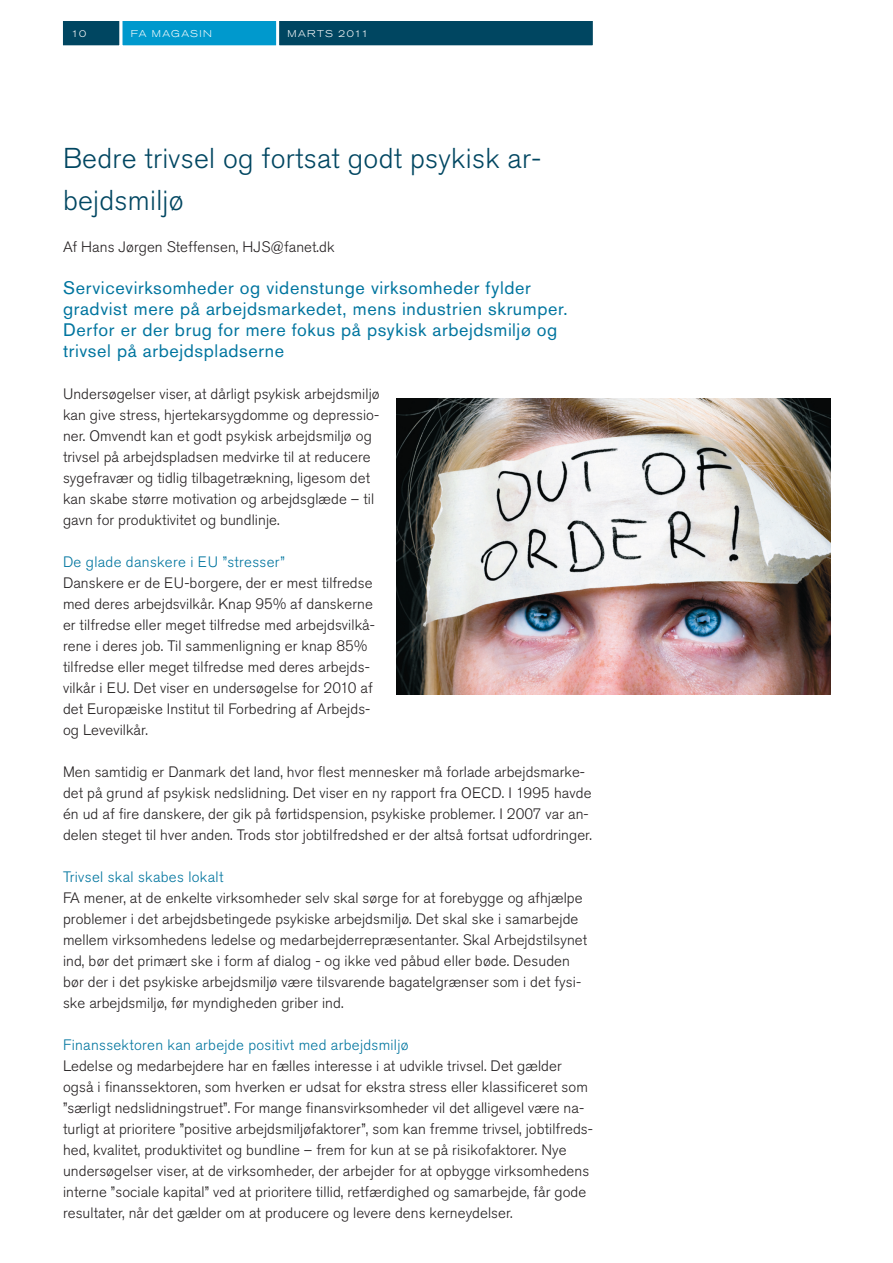
<style>
.page{position:relative;width:893px;height:1263px;background:#fff}
.page>*{position:absolute;margin:0;border:0;box-sizing:border-box;transform-origin:0 0}
.t1{font:300 28.5px/42px "Akzidenz Grotesk Std";letter-spacing:.01em;color:#004661}
.t2{font:18px/21px "Akzidenz Grotesk Std";letter-spacing:.035em;color:#00759f}
.t3{font:300 15px/21px "Akzidenz Grotesk Std";letter-spacing:.005em;color:#231f20}
.t4{font:300 15px "Akzidenz Grotesk Std";letter-spacing:.02em;color:#00759f}
.t5{font:300 expanded 9.75px "Akzidenz Grotesk Std";letter-spacing:.12em;color:#fff}
</style>
<div class="page">
<div style="left:121px;top:20px;width:157px;height:27px;background:#0099cd"></div>
<div style="left:119px;top:18px;width:161px;height:30px;border:3px solid #fff"></div>
<div style="left:278px;top:20px;width:316px;height:27px;background:#004661"></div>
<div style="left:276px;top:18px;width:320px;height:30px;border:3px solid #fff"></div>
<div style="left:61px;top:20px;width:60px;height:27px;background:#004661"></div>
<div style="left:60px;top:18px;width:62px;height:30px;border:3px solid #fff"></div>
<img style="left:397px;top:398px;width:433px;height:297px">
<p class="t5" style="left:71px;top:28px;width:16px">10</p>
<p class="t5" style="left:131px;top:28px;width:31px">FA MAGASIN</p>
<p class="t5" style="left:288px;top:28px;width:82px">MARTS 2011</p>
<h1 class="t1" style="left:63px;top:138px;width:480px">Bedre trivsel og fortsat godt psykisk ar&shy;bejdsmiljø</h1>
<p class="t3" style="left:63px;top:237px;width:273px">Af Hans Jørgen Steffensen, HJS@fanet.dk</p>
<p class="t2" style="left:63px;top:277px;width:506px">Servicevirksomheder og videnstunge virksomheder fylder gradvist mere på arbejdsmarkedet, mens industrien skrumper.<br>Derfor er der brug for mere fokus på psykisk arbejdsmiljø og trivsel på arbejdspladserne</p>
<p class="t3" style="left:63px;top:384px;width:318px">Undersøgelser viser, at dårligt psykisk arbejdsmiljø kan give stress, hjertekarsygdomme og depressio&shy;ner. Omvendt kan et godt psykisk arbejdsmiljø og trivsel på arbejdspladsen medvirke til at reducere sygefravær og tidlig tilbagetrækning, ligesom det kan skabe større motivation og arbejdsglæde – til gavn for produktivitet og bundlinje.</p>
<p class="t4" style="left:63px;top:553px;width:223px">De glade danskere i EU ”stresser”</p>
<p class="t3" style="left:63px;top:573px;width:313px">Danskere er de EU-borgere, der er mest tilfredse med deres arbejdsvilkår. Knap 95% af danskerne er tilfredse eller meget tilfredse med arbejdsvilkå&shy;rene i deres job. Til sammenligning er knap 85% tilfredse eller meget tilfredse med deres arbejds&shy;vilkår i EU. Det viser en undersøgelse for 2010 af det Europæiske Institut til Forbedring af Arbejds&shy;og Levevilkår.</p>
<p class="t3" style="left:63px;top:762px;width:530px">Men samtidig er Danmark det land, hvor flest mennesker må forlade arbejdsmarke&shy;det på grund af psykisk nedslidning. Det viser en ny rapport fra OECD. I 1995 havde én ud af fire danskere, der gik på førtidspension, psykiske problemer. I 2007 var an&shy;delen steget til hver anden. Trods stor jobtilfredshed er der altså fortsat udfordringer.</p>
<p class="t4" style="left:63px;top:868px;width:162px">Trivsel skal skabes lokalt</p>
<p class="t3" style="left:63px;top:888px;width:526px">FA mener, at de enkelte virksomheder selv skal sørge for at forebygge og afhjælpe problemer i det arbejdsbetingede psykiske arbejdsmiljø. Det skal ske i samarbejde mellem virksomhedens ledelse og medarbejderrepræsentanter. Skal Arbejdstilsynet ind, bør det primært ske i form af dialog - og ikke ved påbud eller bøde. Desuden bør der i det psykiske arbejdsmiljø være tilsvarende bagatelgrænser som i det fysi&shy;ske arbejdsmiljø, før myndigheden griber ind.</p>
<p class="t4" style="left:63px;top:1036px;width:347px">Finanssektoren kan arbejde positivt med arbejdsmiljø</p>
<p class="t3" style="left:63px;top:1056px;width:531px">Ledelse og medarbejdere har en fælles interesse i at udvikle trivsel. Det gælder også i finanssektoren, som hverken er udsat for ekstra stress eller klassificeret som ”særligt nedslidningstruet”. For mange finansvirksomheder vil det alligevel være na&shy;turligt at prioritere ”positive arbejdsmiljøfaktorer”, som kan fremme trivsel, jobtilfreds&shy;hed, kvalitet, produktivitet og bundline – frem for kun at se på risikofaktorer. Nye undersøgelser viser, at de virksomheder, der arbejder for at opbygge virksomhedens interne ”sociale kapital” ved at prioritere tillid, retfærdighed og samarbejde, får gode resultater, når det gælder om at producere og levere dens kerneydelser.</p>
</div>
